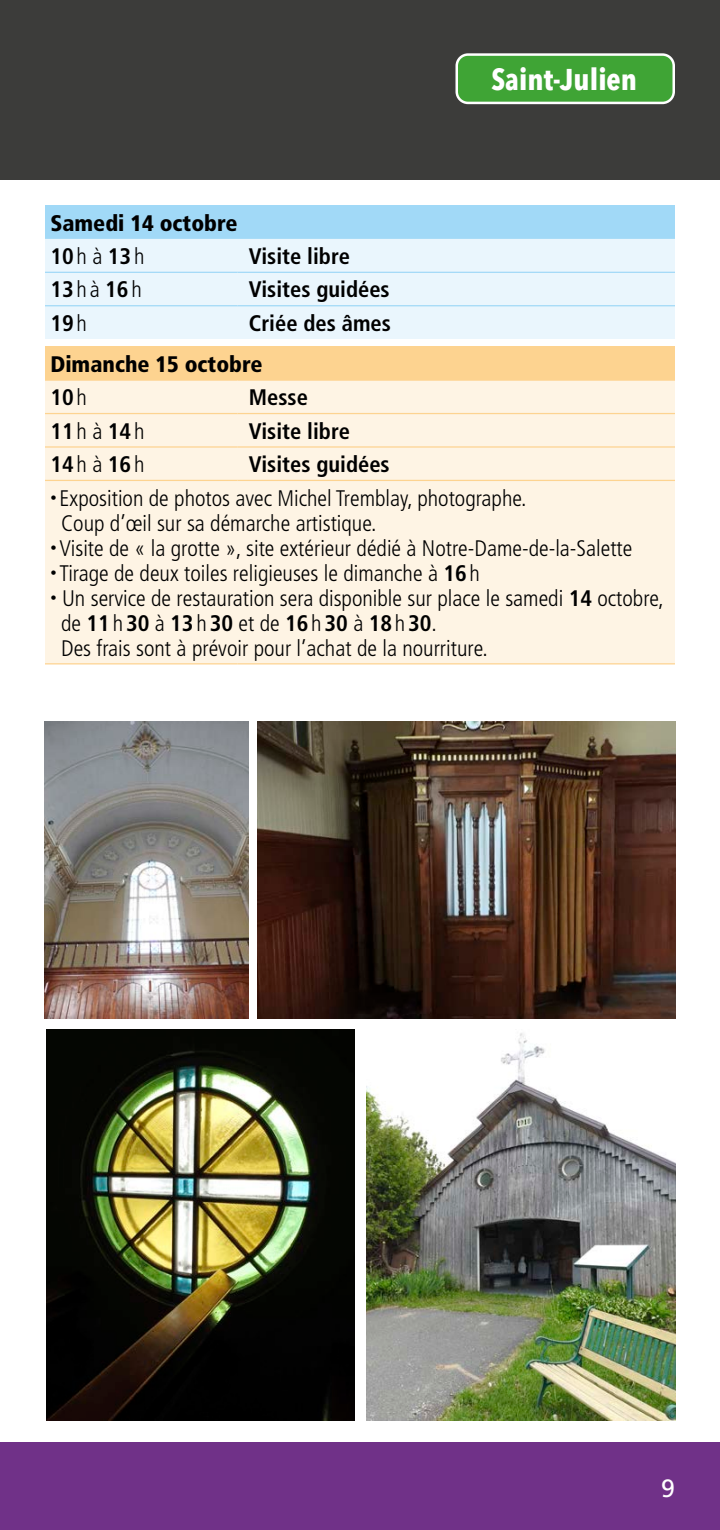
<style>
.page{position:relative;width:720px;height:1530px;background:#fff}
.page>*{position:absolute;margin:0;border:0;box-sizing:border-box;transform-origin:0 0}
.t1{font:700 30px "Avenir Next Condensed";color:#fff}
.t2{font:25px "Frutiger";color:#fff}
.t3{font:300 condensed 22.5px/25px "Frutiger";color:#000}
.t4{font:700 condensed 22.5px "Frutiger";color:#000}
.t5{font:900 condensed 22.5px/33.5px "Frutiger";color:#000}
.s1{font-weight:700}
.s2{font-weight:300}
</style>
<div class="page">
<div style="left:0;top:1442px;width:720px;height:88px;background:#703188"></div>
<div style="left:0;top:0;width:720px;height:180px;background:#3c3c3a"></div>
<div style="left:457px;top:55px;width:217px;height:48px;background:#3fa435;border-radius:11px"></div>
<div style="left:455px;top:53px;width:220px;height:51px;border:2px solid #fff;border-radius:11px"></div>
<div style="left:45px;top:205px;width:630px;height:34px;background:#a1d9f7"></div>
<div style="left:45px;top:239px;width:630px;height:100px;background:#eaf6fd"></div>
<div style="left:45px;top:347px;width:630px;height:33px;background:#fdd390"></div>
<div style="left:45px;top:381px;width:630px;height:282px;background:#fef4e4"></div>
<hr style="left:45px;top:379px;width:193px;height:2px;background:#fdd390">
<hr style="left:238px;top:379px;width:437px;height:2px;background:#fdd390">
<hr style="left:45px;top:413px;width:193px;height:1px;background:#fdd390">
<hr style="left:238px;top:413px;width:437px;height:1px;background:#fdd390">
<hr style="left:45px;top:446px;width:193px;height:2px;background:#fdd390">
<hr style="left:238px;top:446px;width:437px;height:2px;background:#fdd390">
<hr style="left:45px;top:480px;width:193px;height:1px;background:#fdd390">
<hr style="left:238px;top:480px;width:437px;height:1px;background:#fdd390">
<hr style="left:45px;top:663px;width:193px;height:1px;background:#fdd390">
<hr style="left:238px;top:663px;width:437px;height:1px;background:#fdd390">
<hr style="left:45px;top:272px;width:193px;height:1px;background:#a1d9f7">
<hr style="left:238px;top:272px;width:437px;height:1px;background:#a1d9f7">
<hr style="left:45px;top:305px;width:193px;height:1px;background:#a1d9f7">
<hr style="left:238px;top:305px;width:437px;height:1px;background:#a1d9f7">
<img style="left:258px;top:722px;width:417px;height:297px">
<img style="left:367px;top:1033px;width:308px;height:388px">
<img style="left:46px;top:1029px;width:309px;height:392px">
<img style="left:44px;top:722px;width:204px;height:297px">
<p class="t5" style="left:50px;top:206px;width:189px">Samedi 14 octobre<br><span class="s1">10</span><span class="s2">h à</span> <span class="s1">13</span><span class="s2">h</span></p>
<p class="t4" style="left:249px;top:243px;width:103px">Visite libre</p>
<p class="t4" style="left:50px;top:276px;width:93px">13<span class="s2">hà</span> 16<span class="s2">h</span></p>
<p class="t4" style="left:249px;top:276px;width:142px">Visites guidées</p>
<p class="t4" style="left:50px;top:310px;width:38px">19<span class="s2">h</span></p>
<p class="t4" style="left:249px;top:310px;width:144px">Criée des âmes</p>
<p class="t5" style="left:50px;top:347px;width:214px">Dimanche 15 octobre<br><span class="s1">10</span><span class="s2">h</span></p>
<p class="t4" style="left:249px;top:384px;width:61px">Messe</p>
<h1 class="t1" style="left:491px;top:61px;width:147px">Saint-Julien</h1>
<p class="t4" style="left:50px;top:418px;width:96px">11<span class="s2">h à</span> 14<span class="s2">h</span></p>
<p class="t4" style="left:249px;top:418px;width:103px">Visite libre</p>
<p class="t4" style="left:50px;top:451px;width:96px">14<span class="s2">h à</span> 16<span class="s2">h</span></p>
<p class="t4" style="left:249px;top:451px;width:142px">Visites guidées</p>
<p class="t3" style="left:61px;top:486px;width:467px;text-indent:-11px"><sup>•</sup> Exposition de photos avec Michel Tremblay, photographe.<br>Coup d’œil sur sa démarche artistique.</p>
<p class="t3" style="left:50px;top:536px;width:584px"><sup>•</sup> Visite de « la grotte », site extérieur dédié à Notre-Dame-de-la-Salette</p>
<p class="t3" style="left:50px;top:561px;width:431px"><sup>•</sup> Tirage de deux toiles religieuses le dimanche à <span class="s1">16</span>h</p>
<p class="t3" style="left:61px;top:586px;width:604px;text-indent:-11px"><sup>•</sup> Un service de restauration sera disponible sur place le samedi <span class="s1">14</span> octobre, de <span class="s1">11</span>h<span class="s1">30</span> à <span class="s1">13</span>h<span class="s1">30</span> et de <span class="s1">16</span>h<span class="s1">30</span> à <span class="s1">18</span>h<span class="s1">30</span>.<br>Des frais sont à prévoir pour l’achat de la nourriture.</p>
<p class="t2" style="left:661px;top:1473px;width:15px">9</p>
</div>
